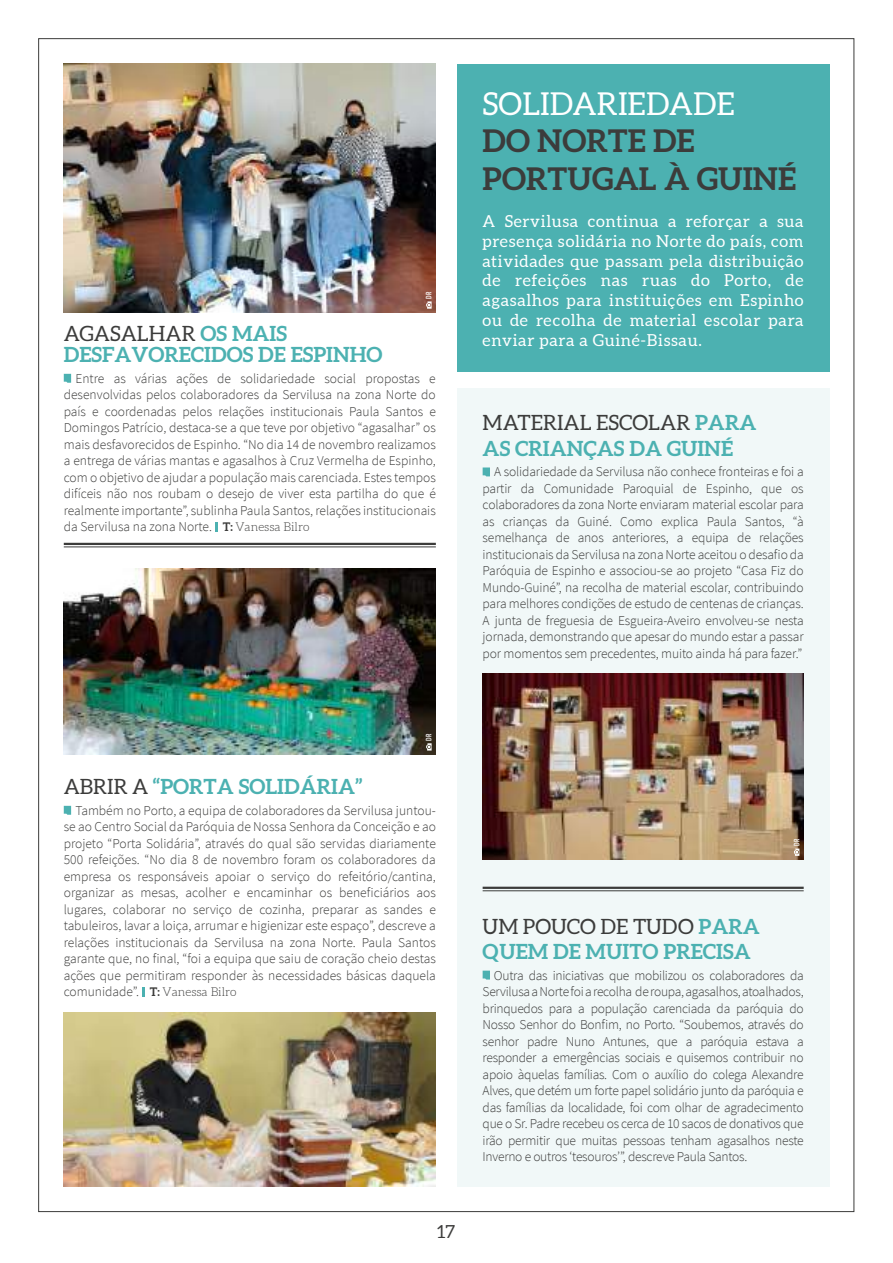
<style>
.page{position:relative;width:893px;height:1263px;background:#fff}
.page>*{position:absolute;margin:0;border:0;box-sizing:border-box;transform-origin:0 0}
.t1{font:700 31.5px/37.8px "Aleo";color:#3c3c3b}
.t2{font:31.5px "Aleo";color:#fff}
.t3{font:700 21px/25.2px "Aleo";color:#4cb1b1}
.t4{font:18px "Aleo";color:#3c3c3b}
.t5{font:16.5px/19.8px "Aleo";letter-spacing:.04em;color:#fff;text-align:justify}
.t6{font:300 13.5px/16.5px "Source Sans Pro";letter-spacing:-.01em;color:#3c3c3b;text-align:justify}
.t7{font:500 7.5px "Benton Sans Comp";color:#fff;scale:.94 1}
.s1{font-weight:400;color:#3c3c3b}
.s2{font-family:"Aleo";font-weight:700;font-size:12px}
.s3{font-family:"Aleo";font-size:12px}
</style>
<div class="page">
<div style="left:457px;top:388px;width:372px;height:798px;background:#f1f8f8"></div>
<img style="left:64px;top:1013px;width:372px;height:173px">
<img style="left:64px;top:569px;width:372px;height:186px">
<img style="left:64px;top:64px;width:372px;height:249px">
<svg style="left:64px;top:806px;width:7px;height:9px"></svg>
<svg style="left:142px;top:987px;width:3px;height:9px"></svg>
<svg style="left:64px;top:374px;width:7px;height:9px"></svg>
<svg style="left:215px;top:522px;width:3px;height:9px"></svg>
<div style="left:457px;top:64px;width:372px;height:307px;background:#4cb1b1"></div>
<svg style="left:483px;top:971px;width:7px;height:8px"></svg>
<svg style="left:483px;top:467px;width:7px;height:9px"></svg>
<hr style="left:483px;top:887px;width:321px;height:2px;background:#3c3c3b">
<hr style="left:483px;top:890px;width:321px;height:1px;background:#3c3c3b">
<img style="left:483px;top:674px;width:321px;height:186px">
<hr style="left:64px;top:543px;width:372px;height:2px;background:#3c3c3b">
<hr style="left:64px;top:546px;width:372px;height:1px;background:#3c3c3b">
<svg style="left:426px;top:301px;width:6px;height:8px"></svg>
<svg style="left:794px;top:848px;width:5px;height:8px"></svg>
<svg style="left:426px;top:743px;width:6px;height:7px"></svg>
<p class="t7" style="left:424px;top:299px;width:9px;rotate:-90deg">DR</p>
<h2 class="t3" style="left:64px;top:324px;width:320px;line-height:21px"><span class="s1">AGASALHAR</span> OS MAIS<br>DESFAVORECIDOS DE ESPINHO</h2>
<p class="t6" style="left:64px;top:370px;width:374px;text-indent:12px">Entre as várias ações de solidariedade social propostas e desenvolvidas pelos colaboradores da Servilusa na zona Norte do país e coordenadas pelos relações institucionais Paula Santos e Domingos Patrício, destaca-se a que teve por objetivo “agasalhar” os mais desfavorecidos de Espinho. “No dia 14 de novembro realizamos a entrega de várias mantas e agasalhos à Cruz Vermelha de Espinho, com o objetivo de ajudar a população mais carenciada. Estes tempos difíceis não nos roubam o desejo de viver esta partilha do que é realmente importante”, sublinha Paula Santos, relações institucionais da Servilusa na zona Norte. <span class="s2">T:</span> <span class="s3">Vanessa Bilro</span></p>
<h1 class="t2" style="left:483px;top:85px;width:254px">SOLIDARIEDADE</h1>
<h1 class="t1" style="left:483px;top:123px;width:315px">DO NORTE DE<br>PORTUGAL À GUINÉ</h1>
<p class="t5" style="left:483px;top:212px;width:323px">A Servilusa continua a reforçar a sua presença solidária no Norte do país, com atividades que passam pela distribuição de refeições nas ruas do Porto, de agasalhos para instituições em Espinho ou de recolha de material escolar para enviar para a Guiné-Bissau.</p>
<h2 class="t3" style="left:483px;top:411px;width:275px"><span class="s1">MATERIAL ESCOLAR</span> PARA<br>AS CRIANÇAS DA GUINÉ</h2>
<p class="t6" style="left:483px;top:464px;width:323px;text-indent:11px">A solidariedade da Servilusa não conhece fronteiras e foi a partir da Comunidade Paroquial de Espinho, que os colaboradores da zona Norte enviaram material escolar para as crianças da Guiné. Como explica Paula Santos, “à semelhança de anos anteriores, a equipa de relações institucionais da Servilusa na zona Norte aceitou o desafio da Paróquia de Espinho e associou-se ao projeto “Casa Fiz do Mundo-Guiné”, na recolha de material escolar, contribuindo para melhores condições de estudo de centenas de crianças.<br>A junta de freguesia de Esgueira-Aveiro envolveu-se nesta jornada, demonstrando que apesar do mundo estar a passar por momentos sem precedentes, muito ainda há para fazer.”</p>
<p class="t7" style="left:424px;top:741px;width:9px;rotate:-90deg">DR</p>
<h2 class="t3" style="left:64px;top:775px;width:300px"><span class="s1">ABRIR A</span> “PORTA SOLIDÁRIA”</h2>
<p class="t6" style="left:64px;top:802px;width:374px;text-indent:12px">Também no Porto, a equipa de colaboradores da Servilusa juntou&shy;se ao Centro Social da Paróquia de Nossa Senhora da Conceição e ao projeto “Porta Solidária”, através do qual são servidas diariamente 500 refeições. “No dia 8 de novembro foram os colaboradores da empresa os responsáveis apoiar o serviço do refeitório/cantina, organizar as mesas, acolher e encaminhar os beneficiários aos lugares, colaborar no serviço de cozinha, preparar as sandes e tabuleiros, lavar a loiça, arrumar e higienizar este espaço”, descreve a relações institucionais da Servilusa na zona Norte. Paula Santos garante que, no final, “foi a equipa que saiu de coração cheio destas ações que permitiram responder às necessidades básicas daquela comunidade”. <span class="s2">T:</span> <span class="s3">Vanessa Bilro</span></p>
<h3 class="t4" style="left:437px;top:1221px;width:20px">17</h3>
<p class="t7" style="left:792px;top:846px;width:9px;rotate:-90deg">DR</p>
<h2 class="t3" style="left:483px;top:914px;width:279px"><span class="s1">UM POUCO DE TUDO</span> PARA<br>QUEM DE MUITO PRECISA</h2>
<p class="t6" style="left:483px;top:967px;width:323px;text-indent:11px">Outra das iniciativas que mobilizou os colaboradores da Servilusa a Norte foi a recolha de roupa, agasalhos, atoalhados, brinquedos para a população carenciada da paróquia do Nosso Senhor do Bonfim, no Porto. “Soubemos, através do senhor padre Nuno Antunes, que a paróquia estava a responder a emergências sociais e quisemos contribuir no apoio àquelas famílias. Com o auxílio do colega Alexandre Alves, que detém um forte papel solidário junto da paróquia e das famílias da localidade, foi com olhar de agradecimento que o Sr. Padre recebeu os cerca de 10 sacos de donativos que irão permitir que muitas pessoas tenham agasalhos neste Inverno e outros ‘tesouros’”, descreve Paula Santos.</p>
</div>
